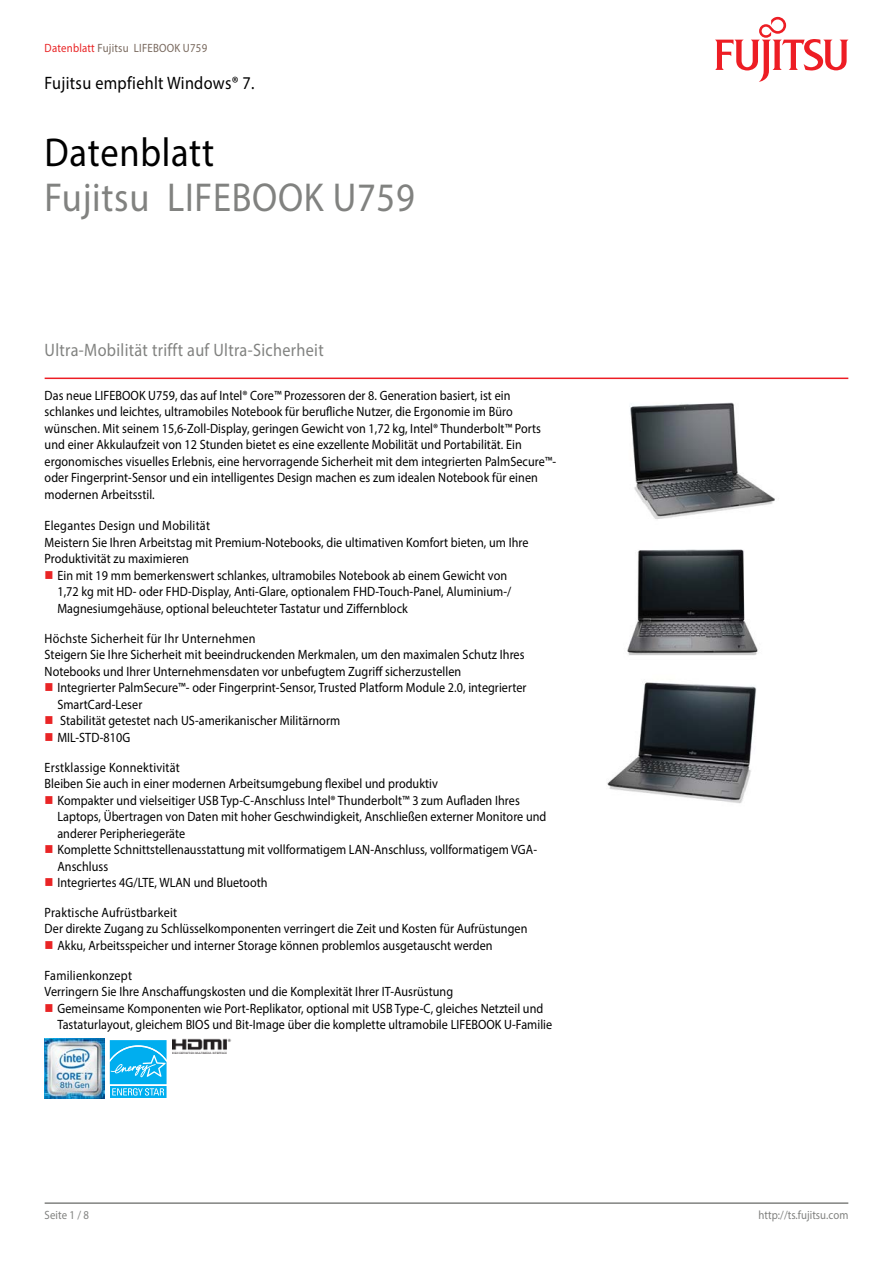
<style>
.page{position:relative;width:893px;height:1263px;background:#fff}
.page>*{position:absolute;margin:0;border:0;box-sizing:border-box;transform-origin:0 0}
.t1{font:40.5px "Myriad Pro";letter-spacing:.02em;color:#818280;scale:.9 1}
.t2{font:40.5px "Myriad Pro";letter-spacing:.02em;color:#000;scale:.9 1}
.t3{font:18px "Myriad Pro";letter-spacing:.02em;color:#818280;scale:.9 1}
.t4{font:18px "Myriad Pro";letter-spacing:.02em;color:#000;scale:.9 1}
.t5{font:13.5px/16.5px "Myriad Pro";letter-spacing:.005em;color:#000;scale:.9 1}
.t6{font:12px "Myriad Pro";letter-spacing:.02em;color:#79695e;scale:.9 1}
.t7{font:12px "Myriad Pro";letter-spacing:.005em;color:#818280;scale:.9 1}
.s1{color:#e92425}
</style>
<div class="page">
<hr style="left:45px;top:1202px;width:803px;height:2px;background:#818280">
<hr style="left:45px;top:378px;width:803px;height:1px;background:#ed1d24">
<svg style="left:715px;top:17px;width:133px;height:65px"></svg>
<img style="left:630px;top:402px;width:145px;height:117px">
<img style="left:627px;top:549px;width:131px;height:106px">
<img style="left:607px;top:682px;width:150px;height:122px">
<img style="left:45px;top:1039px;width:59px;height:59px">
<svg style="left:109px;top:1040px;width:58px;height:58px"></svg>
<img style="left:172px;top:1039px;width:60px;height:15px">
<p class="t6" style="left:45px;top:40px;width:182px"><span class="s1">Datenblatt</span> Fujitsu LIFEBOOK U759</p>
<h2 class="t4" style="left:45px;top:72px;width:235px">Fujitsu empfiehlt Windows® 7.</h2>
<h1 class="t2" style="left:45px;top:128px;width:190px">Datenblatt</h1>
<h1 class="t1" style="left:45px;top:173px;width:413px">Fujitsu LIFEBOOK U759</h1>
<h2 class="t3" style="left:45px;top:339px;width:312px">Ultra-Mobilität trifft auf Ultra-Sicherheit</h2>
<p class="t5" style="left:45px;top:387px;width:570px">Das neue LIFEBOOK U759, das auf Intel® Core™ Prozessoren der 8. Generation basiert, ist ein schlankes und leichtes, ultramobiles Notebook für berufliche Nutzer, die Ergonomie im Büro wünschen. Mit seinem 15,6-Zoll-Display, geringen Gewicht von 1,72 kg, Intel® Thunderbolt™ Ports und einer Akkulaufzeit von 12 Stunden bietet es eine exzellente Mobilität und Portabilität. Ein ergonomisches visuelles Erlebnis, eine hervorragende Sicherheit mit dem integrierten PalmSecure™- oder Fingerprint-Sensor und ein intelligentes Design machen es zum idealen Notebook für einen modernen Arbeitsstil.</p>
<p class="t5" style="left:45px;top:517px;width:185px">Elegantes Design und Mobilität</p>
<p class="t5" style="left:45px;top:534px;width:539px">Meistern Sie Ihren Arbeitstag mit Premium-Notebooks, die ultimativen Komfort bieten, um Ihre</p>
<p class="t5" style="left:45px;top:550px;width:162px">Produktivität zu maximieren</p>
<p class="t5" style="left:57px;top:567px;width:501px">Ein mit 19 mm bemerkenswert schlankes, ultramobiles Notebook ab einem Gewicht von</p>
<p class="t5" style="left:57px;top:583px;width:506px">1,72 kg mit HD- oder FHD-Display, Anti-Glare, optionalem FHD-Touch-Panel, Aluminium-/</p>
<p class="t5" style="left:57px;top:600px;width:391px">Magnesiumgehäuse, optional beleuchteter Tastatur und Ziffernblock</p>
<p class="t5" style="left:45px;top:630px;width:535px">Höchste Sicherheit für Ihr Unternehmen<br>Steigern Sie Ihre Sicherheit mit beeindruckenden Merkmalen, um den maximalen Schutz Ihres<br>Notebooks und Ihrer Unternehmensdaten vor unbefugtem Zugriff sicherzustellen</p>
<p class="t5" style="left:57px;top:679px;width:523px">Integrierter PalmSecure™- oder Fingerprint-Sensor, Trusted Platform Module 2.0, integrierter SmartCard-Leser<br>Stabilität getestet nach US-amerikanischer Militärnorm<br>MIL-STD-810G</p>
<p class="t5" style="left:45px;top:758px;width:152px">Erstklassige Konnektivität</p>
<p class="t5" style="left:45px;top:775px;width:439px">Bleiben Sie auch in einer modernen Arbeitsumgebung flexibel und produktiv</p>
<p class="t5" style="left:57px;top:791px;width:515px">Kompakter und vielseitiger USB Typ-C-Anschluss Intel® Thunderbolt™ 3 zum Aufladen Ihres</p>
<p class="t5" style="left:57px;top:808px;width:545px">Laptops, Übertragen von Daten mit hoher Geschwindigkeit, Anschließen externer Monitore und</p>
<p class="t5" style="left:57px;top:824px;width:144px">anderer Peripheriegeräte</p>
<p class="t5" style="left:57px;top:841px;width:534px">Komplette Schnittstellenausstattung mit vollformatigem LAN-Anschluss, vollformatigem VGA-</p>
<p class="t5" style="left:57px;top:857px;width:58px">Anschluss</p>
<p class="t5" style="left:57px;top:874px;width:235px">Integriertes 4G/LTE, WLAN und Bluetooth</p>
<p class="t5" style="left:45px;top:904px;width:149px">Praktische Aufrüstbarkeit</p>
<p class="t5" style="left:45px;top:920px;width:538px">Der direkte Zugang zu Schlüsselkomponenten verringert die Zeit und Kosten für Aufrüstungen</p>
<p class="t5" style="left:57px;top:937px;width:485px">Akku, Arbeitsspeicher und interner Storage können problemlos ausgetauscht werden</p>
<p class="t5" style="left:45px;top:966px;width:99px">Familienkonzept</p>
<p class="t5" style="left:45px;top:983px;width:455px">Verringern Sie Ihre Anschaffungskosten und die Komplexität Ihrer IT-Ausrüstung</p>
<p class="t5" style="left:57px;top:999px;width:541px">Gemeinsame Komponenten wie Port-Replikator, optional mit USB Type-C, gleiches Netzteil und</p>
<p class="t5" style="left:57px;top:1016px;width:551px">Tastaturlayout, gleichem BIOS und Bit-Image über die komplette ultramobile LIFEBOOK U-Familie</p>
<p class="t7" style="left:45px;top:1207px;width:51px">Seite 1 / 8</p>
<p class="t7" style="left:758px;top:1207px;width:101px">http://ts.fujitsu.com</p>
</div>
